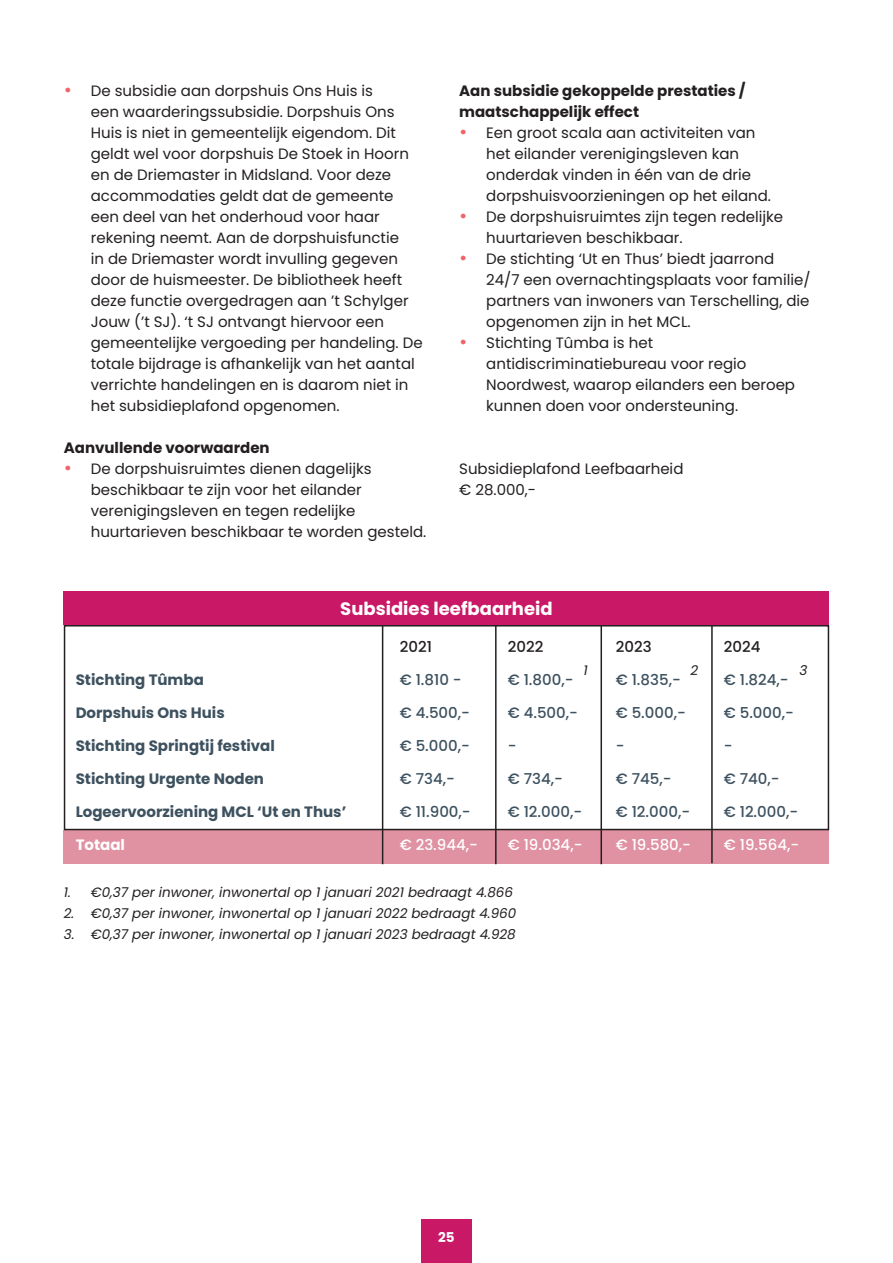
<style>
.page{position:relative;width:893px;height:1263px;background:#fff}
.page>*{position:absolute;margin:0;border:0;box-sizing:border-box;transform-origin:0 0}
.t1{font:700 18px "Poppins";color:#fff}
.t2{font:15px/21px "Poppins";color:#231f20}
.t3{font:500 15px "Poppins";color:#3d515f}
.t4{font:700 15px "Poppins";color:#3d515f}
.t5{font:700 15px/21px "Poppins";color:#231f20}
.t6{font:500 15px "Poppins";color:#fff}
.t7{font:500 15px "Poppins";color:#231f20}
.t8{font:700 15px "Poppins";color:#fff}
.t9{font:italic 13.5px "Poppins";color:#231f20}
.t10{font:700 13.5px "Poppins";color:#fff}
.s1{font-weight:500;font-size:18px;color:#f06368}
</style>
<div class="page">
<div style="left:421px;top:1219px;width:51px;height:44px;background:#c91865"></div>
<div style="left:64px;top:830px;width:765px;height:34px;background:#e091a2"></div>
<div style="left:64px;top:591px;width:765px;height:34px;background:#c91865"></div>
<div style="left:64px;top:625px;width:765px;height:205px;border:2px solid #231f20"></div>
<hr style="left:382px;top:625px;width:1px;height:239px;background:#231f20">
<hr style="left:495px;top:625px;width:2px;height:239px;background:#231f20">
<hr style="left:600px;top:626px;width:2px;height:238px;background:#231f20">
<hr style="left:711px;top:625px;width:2px;height:238px;background:#231f20">
<p class="t2" style="left:91px;top:80px;width:333px;text-indent:-27px"><span class="s1">•</span> De subsidie aan dorpshuis Ons Huis is<br>een waarderingssubsidie. Dorpshuis Ons Huis is niet in gemeentelijk eigendom. Dit geldt wel voor dorpshuis De Stoek in Hoorn en de Driemaster in Midsland. Voor deze accommodaties geldt dat de gemeente een deel van het onderhoud voor haar rekening neemt. Aan de dorpshuisfunctie<br>in de Driemaster wordt invulling gegeven door de huismeester. De bibliotheek heeft deze functie overgedragen aan ’t Schylger Jouw (’t SJ). ‘t SJ ontvangt hiervoor een gemeentelijke vergoeding per handeling. De totale bijdrage is afhankelijk van het aantal verrichte handelingen en is daarom niet in het subsidieplafond opgenomen.</p>
<p class="t5" style="left:64px;top:437px;width:207px">Aanvullende voorwaarden</p>
<p class="t2" style="left:91px;top:458px;width:337px;text-indent:-27px"><span class="s1">•</span> De dorpshuisruimtes dienen dagelijks beschikbaar te zijn voor het eilander verenigingsleven en tegen redelijke huurtarieven beschikbaar te worden gesteld.</p>
<p class="t5" style="left:459px;top:80px;width:288px">Aan subsidie gekoppelde prestaties / maatschappelijk effect</p>
<p class="t2" style="left:486px;top:122px;width:286px;text-indent:-27px"><span class="s1">•</span> Een groot scala aan activiteiten van het eilander verenigingsleven kan onderdak vinden in één van de drie dorpshuisvoorzieningen op het eiland.</p>
<p class="t2" style="left:486px;top:206px;width:298px;text-indent:-27px"><span class="s1">•</span> De dorpshuisruimtes zijn tegen redelijke huurtarieven beschikbaar.</p>
<p class="t2" style="left:486px;top:248px;width:326px;text-indent:-27px"><span class="s1">•</span> De stichting ‘Ut en Thus’ biedt jaarrond 24/7 een overnachtingsplaats voor familie/ partners van inwoners van Terschelling, die opgenomen zijn in het MCL.</p>
<p class="t2" style="left:486px;top:332px;width:310px;text-indent:-27px"><span class="s1">•</span> Stichting Tûmba is het antidiscriminatiebureau voor regio Noordwest, waarop eilanders een beroep kunnen doen voor ondersteuning.</p>
<p class="t2" style="left:459px;top:458px;width:226px">Subsidieplafond Leefbaarheid € 28.000,-</p>
<p class="t1" style="left:340px;top:599px;width:214px">Subsidies leefbaarheid</p>
<p class="t7" style="left:400px;top:638px;width:34px">2021</p>
<p class="t7" style="left:508px;top:638px;width:37px">2022</p>
<p class="t7" style="left:616px;top:638px;width:37px">2023</p>
<p class="t7" style="left:724px;top:638px;width:38px">2024</p>
<p class="t9" style="left:583px;top:663px;width:6px">1</p>
<p class="t9" style="left:690px;top:663px;width:9px">2</p>
<p class="t9" style="left:799px;top:663px;width:9px">3</p>
<p class="t4" style="left:76px;top:671px;width:130px">Stichting Tûmba</p>
<p class="t3" style="left:400px;top:671px;width:63px">€ 1.810 -</p>
<p class="t3" style="left:508px;top:671px;width:67px">€ 1.800,-</p>
<p class="t3" style="left:616px;top:671px;width:67px">€ 1.835,-</p>
<p class="t3" style="left:724px;top:671px;width:66px">€ 1.824,-</p>
<p class="t4" style="left:76px;top:704px;width:150px">Dorpshuis Ons Huis</p>
<p class="t3" style="left:400px;top:704px;width:72px">€ 4.500,-</p>
<p class="t3" style="left:508px;top:704px;width:72px">€ 4.500,-</p>
<p class="t3" style="left:616px;top:704px;width:72px">€ 5.000,-</p>
<p class="t3" style="left:724px;top:704px;width:72px">€ 5.000,-</p>
<p class="t4" style="left:76px;top:737px;width:201px">Stichting Springtij festival</p>
<p class="t3" style="left:400px;top:737px;width:72px">€ 5.000,-</p>
<p class="t3" style="left:508px;top:737px;width:10px">-</p>
<p class="t3" style="left:616px;top:737px;width:10px">-</p>
<p class="t3" style="left:724px;top:737px;width:10px">-</p>
<p class="t4" style="left:76px;top:770px;width:190px">Stichting Urgente Noden</p>
<p class="t3" style="left:400px;top:770px;width:57px">€ 734,-</p>
<p class="t3" style="left:508px;top:770px;width:57px">€ 734,-</p>
<p class="t3" style="left:616px;top:770px;width:57px">€ 745,-</p>
<p class="t3" style="left:724px;top:770px;width:57px">€ 740,-</p>
<p class="t4" style="left:76px;top:803px;width:272px">Logeervoorziening MCL ‘Ut en Thus’</p>
<p class="t3" style="left:400px;top:803px;width:72px">€ 11.900,-</p>
<p class="t3" style="left:508px;top:803px;width:76px">€ 12.000,-</p>
<p class="t3" style="left:616px;top:803px;width:76px">€ 12.000,-</p>
<p class="t3" style="left:724px;top:803px;width:76px">€ 12.000,-</p>
<p class="t8" style="left:76px;top:836px;width:51px">Totaal</p>
<p class="t6" style="left:400px;top:836px;width:80px">€ 23.944,-</p>
<p class="t6" style="left:508px;top:836px;width:76px">€ 19.034,-</p>
<p class="t6" style="left:616px;top:836px;width:77px">€ 19.580,-</p>
<p class="t6" style="left:724px;top:836px;width:77px">€ 19.564,-</p>
<p class="t9" style="left:64px;top:885px;width:451px">1. €0,37 per inwoner, inwonertal op 1 januari 2021 bedraagt 4.866</p>
<p class="t9" style="left:64px;top:906px;width:454px">2. €0,37 per inwoner, inwonertal op 1 januari 2022 bedraagt 4.960</p>
<p class="t9" style="left:64px;top:927px;width:453px">3. €0,37 per inwoner, inwonertal op 1 januari 2023 bedraagt 4.928</p>
<p class="t10" style="left:438px;top:1230px;width:18px">25</p>
</div>
